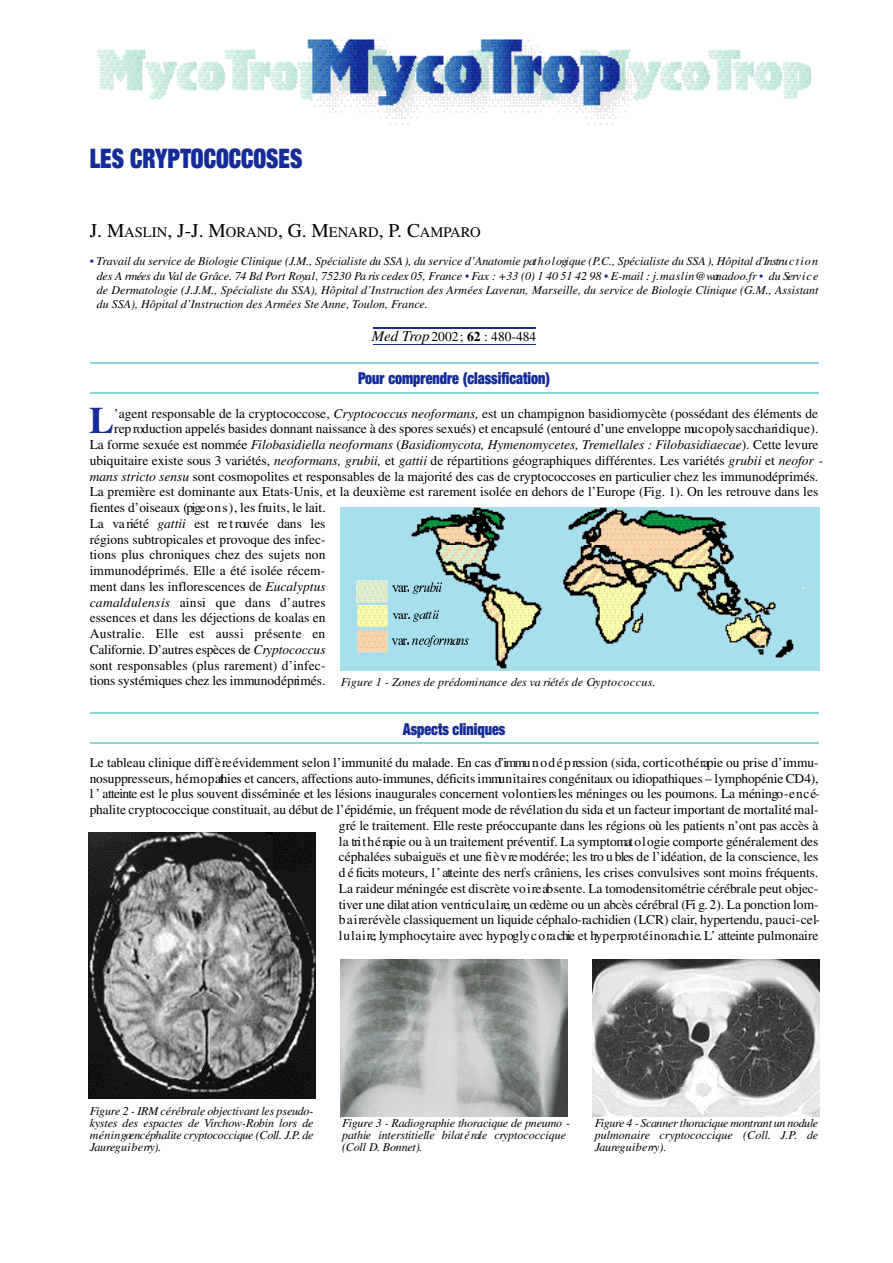
<style>
.page{position:relative;width:893px;height:1263px;background:#fff}
.page>*{position:absolute;margin:0;border:0;box-sizing:border-box;transform-origin:0 0}
.t1{font:700 37.35px "Times";color:#152b99}
.t2{font:900 expanded 27px "Helvetica Neue";color:#152b99;scale:.85 1}
.t3{font:900 expanded 16.5px "Helvetica Neue";color:#152b99;scale:.85 1}
.t4{font:14.55px "Times";color:#000}
.t5{font:13.5px/15.8px "Times";color:#000;text-align:right}
.t6{font:italic 13.5px "Times";color:#000}
.t7{font:italic 12px/12px "Times";color:#000;text-align:justify}
.t8{font:italic 12px/12px "Times";letter-spacing:-.02em;color:#000}
.s1{font-size:19.5px}
.s2{color:#152b99}
.s3{font-style:italic;font-size:15px}
.s4{font-weight:700}
.s5{font-style:italic}
.s6{font-style:normal}
</style>
<div class="page">
<img style="left:98px;top:39px;width:712px;height:86px">
<hr style="left:373px;top:328px;width:163px;height:1px;background:#152b99">
<hr style="left:373px;top:345px;width:163px;height:1px;background:#152b99">
<hr style="left:90px;top:362px;width:728px;height:1px;background:#8ad4da">
<hr style="left:90px;top:392px;width:728px;height:2px;background:#8ad4da">
<hr style="left:90px;top:712px;width:728px;height:2px;background:#8ad4da">
<hr style="left:90px;top:743px;width:728px;height:1px;background:#8ad4da">
<img style="left:341px;top:508px;width:478px;height:37px">
<img style="left:341px;top:545px;width:478px;height:126px">
<svg style="left:390px;top:582px;width:52px;height:12px"></svg>
<svg style="left:390px;top:610px;width:48px;height:11px"></svg>
<svg style="left:389px;top:635px;width:80px;height:12px"></svg>
<img style="left:341px;top:960px;width:226px;height:157px">
<img style="left:593px;top:960px;width:226px;height:157px">
<img style="left:88px;top:832px;width:227px;height:267px">
<h2 class="t2" style="left:90px;top:149px;width:252px">LES CRYPTOCOCCOSES</h2>
<p class="t4" style="left:90px;top:226px;width:392px"><span class="s1">J. M</span>ASLIN<span class="s1">, J-J. M</span>ORAND<span class="s1">, G. M</span>ENARD<span class="s1">, P. C</span>AMPARO</p>
<p class="t7" style="left:97px;top:255px;width:723px;line-height:14.2px;text-indent:-7px"><span class="s2">•</span> Travail du service de Biologie Clinique (J.M ., Spécialiste du SSA), du service d’Anatomie pat h o l ogique (P.C ., Spécialiste du SSA), Hôpital d’Instru c t i o n des A rmées du Val de Grâce. 74 Bd Po rt Roya l, 75230 Pa ris cedex 05, France <span class="s2">•</span> Fax : +33 (0) 1 40 51 42 98 <span class="s2">•</span> E-mail : j.m a s lin @ wanadoo.fr <span class="s2">•</span> du Serv i c e de Dermatologie (J.J.M., Spécialiste du SSA), Hôpital d’Instruction des Armées Laveran, Marseille, du service de Biologie Clinique (G.M., Assistant du SSA), Hôpital d’Instruction des Armées Ste Anne, Toulon, France.</p>
<p class="t5" style="left:372px;top:330px;width:166px"><span class="s3">Med Trop</span> 2002; <span class="s4">62</span> : 480-484</p>
<p class="t3" style="left:358px;top:373px;width:227px">Pour comprendre (classification)</p>
<h1 class="t1" style="left:89px;top:407px;width:26px">L</h1>
<p class="t5" style="left:114px;top:406px;width:705px">’agent responsable de la cryptococcose, <span class="s5">Cryptococcus neoformans,</span> est un champignon basidiomycète (possédant des éléments de</p>
<p class="t5" style="left:114px;top:422px;width:706px">rep roduction appelés basides donnant naissance à des spores sexués) et encapsulé (entouré d’une enveloppe mu c o p o ly s a c ch a rid iq u e ) .</p>
<p class="t6" style="left:90px;top:439px;width:730px"><span class="s6">La forme sexuée est nommée</span> Filobasidiella neoformans <span class="s6">(</span>Basidiomycota, Hymenomycetes, Tremellales : Filobasidiaecae<span class="s6">). Cette levure</span></p>
<p class="t5" style="left:90px;top:454px;width:735px">ubiquitaire existe sous 3 variétés, <span class="s5">neoformans, grubii,</span> et <span class="s5">gattii</span> de répartitions géographiques différentes. Les variétés <span class="s5">grubii</span> et <span class="s5">neofor -</span></p>
<p class="t5" style="left:90px;top:469px;width:730px"><span class="s5">mans stricto sensu</span> sont cosmopolites et responsables de la majorité des cas de cryptococcoses en particulier chez les immunodéprimés.</p>
<p class="t5" style="left:90px;top:485px;width:730px">La première est dominante aux Etats-Unis, et la deuxième est rarement isolée en dehors de l’Europe (Fig. 1). On les retrouve dans les</p>
<p class="t5" style="left:90px;top:501px;width:237px">fientes d’oiseaux (pige o n s ) , les fru its , le lait.</p>
<p class="t5" style="left:90px;top:517px;width:237px">La va riété <span class="s5">gattii</span> est re t rouvée dans les</p>
<p class="t5" style="left:90px;top:532px;width:237px">régions subtropicales et provoque des infec-</p>
<p class="t5" style="left:90px;top:548px;width:237px">tions plus chroniques chez des sujets non</p>
<p class="t5" style="left:90px;top:564px;width:237px">immunodéprimés. Elle a été isolée récem-</p>
<p class="t5" style="left:90px;top:580px;width:237px">ment dans les inflorescences de <span class="s5">Eucalyptus</span></p>
<p class="t5" style="left:90px;top:595px;width:237px"><span class="s5">camaldulensis</span> ainsi que dans d’autre s</p>
<p class="t5" style="left:90px;top:611px;width:237px">essences et dans les déjections de koalas en</p>
<p class="t5" style="left:90px;top:627px;width:237px">Au s tra lie. Elle est aussi présente en</p>
<p class="t5" style="left:90px;top:643px;width:237px">C a lifo rn ie. D’autres espèces de <span class="s5">C ry p to c o c c u s</span></p>
<p class="t5" style="left:90px;top:658px;width:237px">sont responsables (plus rarement) d’infec-</p>
<p class="t5" style="left:90px;top:674px;width:237px">tions systémiques chez les immu n o d é p rim é s .</p>
<p class="t3" style="left:402px;top:723px;width:122px">Aspects cliniques</p>
<p class="t5" style="left:90px;top:756px;width:731px">Le tableau clinique diff è re évidemment selon l’immunité du malade. En cas d’immu n o d é p ression (sida, c o rtic o th é rapie ou prise d’immu&shy;n o s u p p re s s e u rs , h é m o p athies et cancers , a ffections auto-immu n e s , d é ficits immu n ita ires congénitaux ou idiopathiques – lymphopénie CD4), l ’ atteinte est le plus souvent disséminée et les lésions inaugurales concernent vo lo n tie rs les méninges ou les poumons. La méningo - e n c é&shy;phalite cryptococcique constituait, au début de l’épidémie, un fréquent mode de révélation du sida et un facteur important de mortalité mal&shy;gré le traitement. Elle reste préoccupante dans les régions où les patients n’ont pas accès à<br>la tri t h é rapie ou à un traitement préve n tif. La symptomat o l ogie comporte généralement des<br>céphalées subaiguës et une fi è v re modérée; les tro u bles de l’idéatio n , de la conscience, le s<br>d é ficits moteurs , l ’ atteinte des nerfs crâniens, les crises conv u ls ives sont moins fréquents.<br>La raideur méningée est discrète vo i reab s e n te. La tomodensitométrie cérébrale peut objec-<br>tiver une dilat ation ve n tric u la ire, un œdème ou un abcès cérébral (Fi g. 2). La ponction lom-<br>b a i rerévèle classiquement un liquide céphalo-ra chidien (LCR) cla ir, hy p e rte n d u , p a u c i- c e l-<br>l u l a i re, ly m p h o cy ta ire avec hy p og ly c o ra chie et hy p e rp ro té in o ra ch ie. L’ atteinte pulmonaire</p>
<p class="t7" style="left:341px;top:677px;width:317px">Fig u re 1 - Zones de prédominance des va riétés de Cry p to c o c c u s .</p>
<p class="t7" style="left:90px;top:1106px;width:225px">Fig u re 2 - IRM cérébrale objectivant les pseudo&shy;kystes des espactes de Virch ow-Robin lors de m é n in goencéphalite cryptococcique (Coll. J.P. de Ja u reg u ib e rry ).</p>
<p class="t8" style="left:342px;top:1118px;width:229px">Fig u re 3 - Radiographie thoracique de pneumo - p athie interstitielle bilat é rale cry p to c o c c iq u e (Coll D. B o n n e t).</p>
<p class="t7" style="left:594px;top:1118px;width:225px">Fig u re 4 - Scanner thoracique montrant un nodule p u lm o n a ire cryptococcique (Coll. J.P. de Ja u reg u ib e rry ).</p>
</div>
